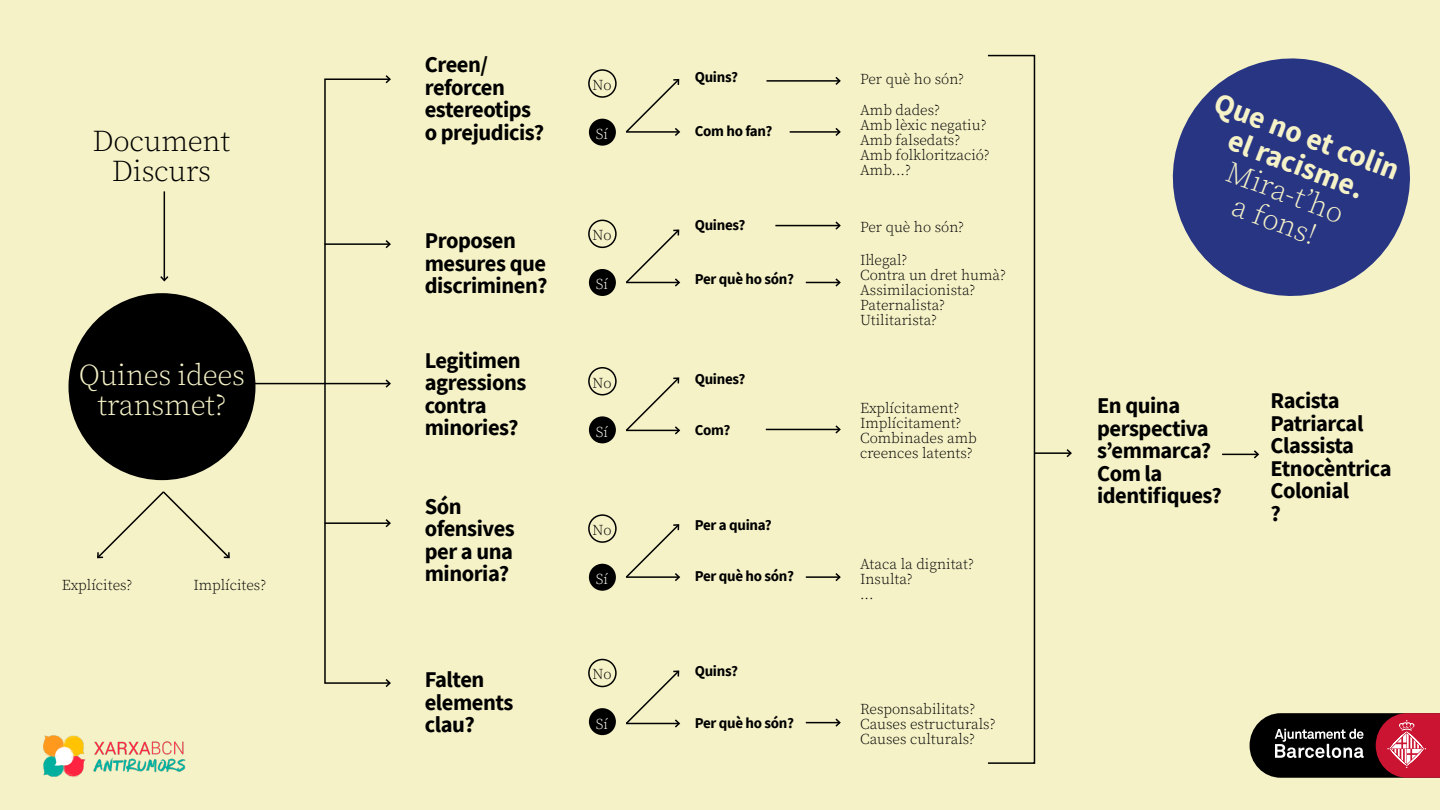
<style>
.page{position:relative;width:1440px;height:810px;background:#f5f2c7}
.page>*{position:absolute;margin:0;border:0;box-sizing:border-box;transform-origin:0 0}
.t1{font:300 30px/30px "Source Serif Pro";letter-spacing:-.01em;color:#f5f2c7;text-align:center}
.t2{font:700 30px/30px "Source Sans Pro";color:#f5f2c7;text-align:center}
.t3{font:300 30px/30px "Source Serif Pro";letter-spacing:-.01em;color:#000;text-align:center}
.t4{font:700 22.5px/22.5px "Source Sans Pro";letter-spacing:-.02em;color:#000}
.t5{font:300 15px/15px "Source Serif Pro";color:#000}
.t6{font:700 15px "Source Sans Pro";letter-spacing:-.02em;color:#000}
.t7{font:300 15px "Source Serif Pro";color:#fdfdf7}
</style>
<div class="page">
<div style="left:588px;top:220px;width:29px;height:28px;border:2px solid #000;border-radius:50%"></div>
<div style="left:588px;top:367px;width:29px;height:29px;border:2px solid #000;border-radius:50%"></div>
<div style="left:588px;top:514px;width:29px;height:29px;border:2px solid #000;border-radius:50%"></div>
<div style="left:588px;top:659px;width:29px;height:28px;border:2px solid #000;border-radius:50%"></div>
<div style="left:588px;top:69px;width:29px;height:29px;border:2px solid #000;border-radius:50%"></div>
<div style="left:589px;top:269px;width:27px;height:27px;background:#000;border-radius:50%"></div>
<div style="left:589px;top:416px;width:27px;height:27px;background:#000;border-radius:50%"></div>
<div style="left:589px;top:564px;width:27px;height:27px;background:#000;border-radius:50%"></div>
<div style="left:589px;top:708px;width:27px;height:27px;background:#000;border-radius:50%"></div>
<div style="left:589px;top:119px;width:27px;height:27px;background:#000;border-radius:50%"></div>
<hr style="left:164px;top:191px;width:1px;height:89px;background:#000">
<svg style="left:160px;top:275px;width:9px;height:7px"></svg>
<hr style="left:325px;top:243px;width:65px;height:2px;background:#000">
<svg style="left:384px;top:240px;width:4px;height:9px"></svg>
<hr style="left:790px;top:131px;width:50px;height:2px;background:#000">
<svg style="left:834px;top:128px;width:7px;height:8px"></svg>
<hr style="left:806px;top:282px;width:34px;height:1px;background:#000">
<svg style="left:834px;top:278px;width:7px;height:9px"></svg>
<hr style="left:766px;top:429px;width:74px;height:1px;background:#000">
<svg style="left:834px;top:425px;width:7px;height:9px"></svg>
<hr style="left:806px;top:576px;width:34px;height:2px;background:#000">
<svg style="left:834px;top:573px;width:7px;height:9px"></svg>
<hr style="left:806px;top:722px;width:34px;height:1px;background:#000">
<svg style="left:834px;top:718px;width:7px;height:9px"></svg>
<hr style="left:767px;top:80px;width:73px;height:2px;background:#000">
<svg style="left:834px;top:77px;width:7px;height:8px"></svg>
<hr style="left:775px;top:225px;width:65px;height:1px;background:#000">
<svg style="left:834px;top:221px;width:7px;height:9px"></svg>
<hr style="left:216px;top:383px;width:174px;height:1px;background:#000">
<svg style="left:384px;top:379px;width:4px;height:9px"></svg>
<hr style="left:1035px;top:452px;width:36px;height:2px;background:#000">
<svg style="left:1065px;top:449px;width:7px;height:9px"></svg>
<hr style="left:1222px;top:454px;width:36px;height:1px;background:#000">
<svg style="left:1252px;top:450px;width:8px;height:9px"></svg>
<hr style="left:325px;top:522px;width:65px;height:2px;background:#000">
<svg style="left:384px;top:519px;width:4px;height:9px"></svg>
<svg style="left:97px;top:491px;width:133px;height:68px"></svg>
<div style="left:324px;top:78px;width:67px;height:606px;border:2px solid #000"></div>
<svg style="left:384px;top:75px;width:7px;height:10px"></svg>
<svg style="left:384px;top:677px;width:7px;height:10px"></svg>
<div style="left:987px;top:55px;width:48px;height:709px;border:2px solid #000"></div>
<svg style="left:1172px;top:58px;width:238px;height:238px;fill:#283583"></svg>
<svg style="left:626px;top:79px;width:55px;height:57px"></svg>
<svg style="left:626px;top:229px;width:55px;height:58px"></svg>
<svg style="left:626px;top:377px;width:55px;height:58px"></svg>
<svg style="left:626px;top:524px;width:55px;height:58px"></svg>
<svg style="left:626px;top:670px;width:55px;height:58px"></svg>
<div style="left:69px;top:293px;width:186px;height:187px;background:#000;border-radius:50%"></div>
<img style="left:43px;top:735px;width:143px;height:43px">
<svg style="left:1250px;top:713px;width:190px;height:65px;background:#5a2a30"></svg>
<h1 class="t3" style="left:93px;top:126px;width:139px">Document<br>Discurs</h1>
<h1 class="t1" style="left:79px;top:361px;width:168px">Quines idees transmet?</h1>
<p class="t5" style="left:62px;top:578px;width:72px">Explícites?</p>
<p class="t5" style="left:193px;top:578px;width:74px">Implícites?</p>
<h2 class="t4" style="left:425px;top:53px;width:121px">Creen/ reforcen estereotips o prejudicis?</h2>
<h2 class="t4" style="left:425px;top:229px;width:124px">Proposen mesures que discriminen?</h2>
<h2 class="t4" style="left:425px;top:349px;width:103px">Legitimen agressions contra minories?</h2>
<h2 class="t4" style="left:425px;top:495px;width:92px">Són ofensives per a una minoria?</h2>
<h2 class="t4" style="left:425px;top:668px;width:90px">Falten elements clau?</h2>
<p class="t5" style="left:593px;top:77px;width:20px">No</p>
<p class="t7" style="left:596px;top:124px;width:14px">Sí</p>
<p class="t5" style="left:593px;top:228px;width:20px">No</p>
<p class="t7" style="left:596px;top:275px;width:14px">Sí</p>
<p class="t5" style="left:593px;top:375px;width:20px">No</p>
<p class="t7" style="left:596px;top:422px;width:14px">Sí</p>
<p class="t5" style="left:593px;top:523px;width:20px">No</p>
<p class="t7" style="left:596px;top:569px;width:14px">Sí</p>
<p class="t5" style="left:593px;top:667px;width:20px">No</p>
<p class="t7" style="left:596px;top:714px;width:14px">Sí</p>
<p class="t6" style="left:695px;top:67px;width:45px">Quins?</p>
<p class="t6" style="left:695px;top:121px;width:79px">Com ho fan?</p>
<p class="t6" style="left:695px;top:215px;width:52px">Quines?</p>
<p class="t6" style="left:695px;top:269px;width:101px">Per què ho són?</p>
<p class="t6" style="left:695px;top:369px;width:52px">Quines?</p>
<p class="t6" style="left:695px;top:420px;width:37px">Com?</p>
<p class="t6" style="left:695px;top:515px;width:79px">Per a quina?</p>
<p class="t6" style="left:695px;top:566px;width:101px">Per què ho són?</p>
<p class="t6" style="left:695px;top:661px;width:45px">Quins?</p>
<p class="t6" style="left:695px;top:713px;width:101px">Per què ho són?</p>
<p class="t5" style="left:860px;top:72px;width:105px">Per què ho són?</p>
<p class="t5" style="left:860px;top:103px;width:131px">Amb dades?<br>Amb lèxic negatiu?<br>Amb falsedats?<br>Amb folklorització?<br>Amb...?</p>
<p class="t5" style="left:860px;top:219px;width:105px">Per què ho són?</p>
<p class="t5" style="left:860px;top:252px;width:147px">Il·legal?<br>Contra un dret humà?<br>Assimilacionista?<br>Paternalista?<br>Utilitarista?</p>
<p class="t5" style="left:860px;top:401px;width:118px">Explícitament?<br>Implícitament?<br>Combinades amb creences latents?</p>
<p class="t5" style="left:860px;top:557px;width:115px">Ataca la dignitat?<br>Insulta?<br>...</p>
<p class="t5" style="left:860px;top:701px;width:137px">Responsabilitats?<br>Causes estructurals?<br>Causes culturals?</p>
<h1 class="t2" style="left:1221px;top:87px;width:197px;rotate:21deg">Que no et colin el racisme.</h1>
<h1 class="t1" style="left:1233px;top:157px;width:124px;rotate:21deg">Mira-t’ho a fons!</h1>
<h2 class="t4" style="left:1097px;top:394px;width:126px">En quina perspectiva s’emmarca?<br>Com la identifiques?</h2>
<h2 class="t4" style="left:1271px;top:389px;width:123px">Racista<br>Patriarcal<br>Classista<br>Etnocèntrica<br>Colonial<br>?</h2>
</div>
